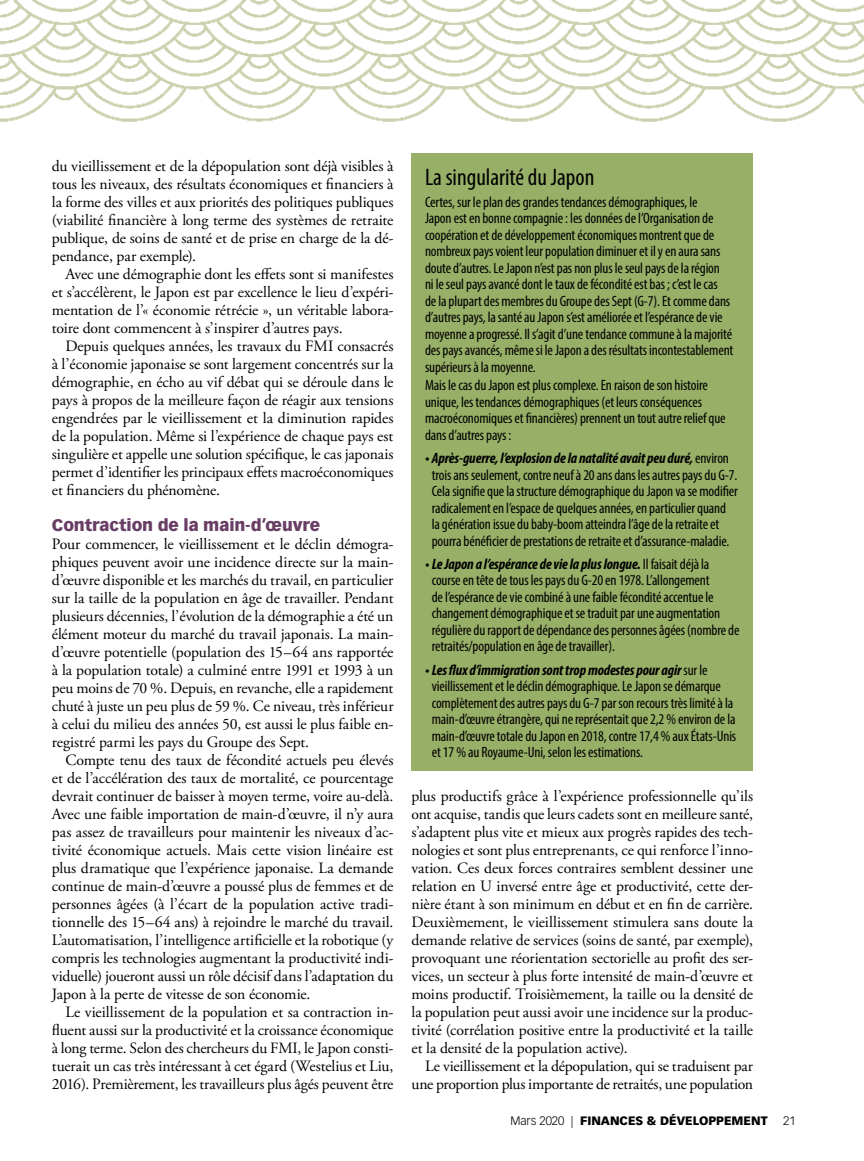
<style>
.page{position:relative;width:864px;height:1161px;background:#fff}
.page>*{position:absolute;margin:0;border:0;box-sizing:border-box;transform-origin:0 0}
.t1{font:condensed 24px "Myriad Pro";color:#000}
.t2{font:900 16.5px "Vectora LT Std";letter-spacing:-.005em;color:#683e64}
.t3{font:15.75px/18px "Adobe Garamond Pro";letter-spacing:-.01em;color:#000;text-align:justify}
.t4{font:condensed 15px/16.5px "Myriad Pro";letter-spacing:-.01em;color:#000}
.t5{font:900 12px "Vectora LT Std";color:#000}
.t6{font:300 12px "Vectora LT Std";color:#000}
.s1{font-weight:700;font-style:italic}
.s2{font-weight:300}
</style>
<div class="page">
<img style="left:0;top:0;width:864px;height:122px">
<div style="left:412px;top:153px;width:341px;height:618px;background:#98af67"></div>
<p class="t3" style="left:52px;top:158px;width:343px">du vieillissement et de la dépopulation sont déjà visibles à tous les niveaux, des résultats économiques et financiers à la forme des villes et aux priorités des politiques publiques (viabilité financière à long terme des systèmes de retraite publique, de soins de santé et de prise en charge de la dé&shy;pendance, par exemple).</p>
<p class="t3" style="left:52px;top:266px;width:343px;text-indent:13px">Avec une démographie dont les effets sont si manifestes et s’accélèrent, le Japon est par excellence le lieu d’expéri&shy;mentation de l’« économie rétrécie », un véritable labora&shy;toire dont commencent à s’inspirer d’autres pays.</p>
<p class="t3" style="left:52px;top:338px;width:343px;text-indent:13px">Depuis quelques années, les travaux du FMI consacrés à l’économie japonaise se sont largement concentrés sur la démographie, en écho au vif débat qui se déroule dans le pays à propos de la meilleure façon de réagir aux tensions engendrées par le vieillissement et la diminution rapides de la population. Même si l’expérience de chaque pays est singulière et appelle une solution spécifique, le cas japonais permet d’identifier les principaux effets macroéconomiques et financiers du phénomène.</p>
<p class="t2" style="left:52px;top:515px;width:270px">Contraction de la main-d’œuvre</p>
<p class="t3" style="left:52px;top:536px;width:343px">Pour commencer, le vieillissement et le déclin démogra&shy;phiques peuvent avoir une incidence directe sur la main&shy;d’œuvre disponible et les marchés du travail, en particulier sur la taille de la population en âge de travailler. Pendant plusieurs décennies, l’évolution de la démographie a été un élément moteur du marché du travail japonais. La main&shy;d’œuvre potentielle (population des 15–64 ans rapportée à la population totale) a culminé entre 1991 et 1993 à un peu moins de 70 %. Depuis, en revanche, elle a rapidement chuté à juste un peu plus de 59 %. Ce niveau, très inférieur à celui du milieu des années 50, est aussi le plus faible en&shy;registré parmi les pays du Groupe des Sept.</p>
<p class="t3" style="left:52px;top:752px;width:343px;text-indent:13px">Compte tenu des taux de fécondité actuels peu élevés et de l’accélération des taux de mortalité, ce pourcentage devrait continuer de baisser à moyen terme, voire au-delà.<br>Avec une faible importation de main-d’œuvre, il n’y aura pas assez de travailleurs pour maintenir les niveaux d’ac&shy;tivité économique actuels. Mais cette vision linéaire est plus dramatique que l’expérience japonaise. La demande continue de main-d’œuvre a poussé plus de femmes et de personnes âgées (à l’écart de la population active tradi&shy;tionnelle des 15–64 ans) à rejoindre le marché du travail.<br>L’automatisation, l’intelligence artificielle et la robotique (y compris les technologies augmentant la productivité indi&shy;viduelle) joueront aussi un rôle décisif dans l’adaptation du Japon à la perte de vitesse de son économie.</p>
<p class="t3" style="left:52px;top:1004px;width:343px;text-indent:13px">Le vieillissement de la population et sa contraction in&shy;fluent aussi sur la productivité et la croissance économique à long terme. Selon des chercheurs du FMI, le Japon consti&shy;tuerait un cas très intéressant à cet égard (Westelius et Liu, 2016). Premièrement, les travailleurs plus âgés peuvent être</p>
<h1 class="t1" style="left:425px;top:162px;width:171px">La singularité du Japon</h1>
<p class="t4" style="left:425px;top:193px;width:310px">Certes, sur le plan des grandes tendances démographiques, le<br>Japon est en bonne compagnie : les données de l’Organisation de coopération et de développement économiques montrent que de nombreux pays voient leur population diminuer et il y en aura sans doute d’autres. Le Japon n’est pas non plus le seul pays de la région<br>ni le seul pays avancé dont le taux de fécondité est bas ; c’est le cas<br>de la plupart des membres du Groupe des Sept (G-7). Et comme dans d’autres pays, la santé au Japon s’est améliorée et l’espérance de vie moyenne a progressé. Il s’agit d’une tendance commune à la majorité des pays avancés, même si le Japon a des résultats incontestablement supérieurs à la moyenne.</p>
<p class="t4" style="left:425px;top:377px;width:302px">Mais le cas du Japon est plus complexe. En raison de son histoire unique, les tendances démographiques (et leurs conséquences macroéconomiques et financières) prennent un tout autre relief que dans d’autres pays :</p>
<p class="t4" style="left:432px;top:450px;width:308px;text-indent:-7px"><span class="s1">• Après-guerre, l’explosion de la natalité avait peu duré,</span> environ trois ans seulement, contre neuf à 20 ans dans les autres pays du G-7.<br>Cela signifie que la structure démographique du Japon va se modifier radicalement en l’espace de quelques années, en particulier quand la génération issue du baby-boom atteindra l’âge de la retraite et pourra bénéficier de prestations de retraite et d’assurance-maladie.</p>
<p class="t4" style="left:432px;top:555px;width:309px;text-indent:-7px"><span class="s1">• Le Japon a l’espérance de vie la plus longue.</span> Il faisait déjà la course en tête de tous les pays du G-20 en 1978. L’allongement<br>de l’espérance de vie combiné à une faible fécondité accentue le changement démographique et se traduit par une augmentation régulière du rapport de dépendance des personnes âgées (nombre de retraités/population en âge de travailler).</p>
<p class="t4" style="left:432px;top:661px;width:306px;text-indent:-7px"><span class="s1">• Les flux d’immigration sont trop modestes pour agir</span> sur le vieillissement et le déclin démographique. Le Japon se démarque complètement des autres pays du G-7 par son recours très limité à la main-d’œuvre étrangère, qui ne représentait que 2,2 % environ de la main-d’œuvre totale du Japon en 2018, contre 17,4 % aux États-Unis et 17 % au Royaume-Uni, selon les estimations.</p>
<p class="t3" style="left:412px;top:788px;width:343px">plus productifs grâce à l’expérience professionnelle qu’ils ont acquise, tandis que leurs cadets sont en meilleure santé, s’adaptent plus vite et mieux aux progrès rapides des tech&shy;nologies et sont plus entreprenants, ce qui renforce l’inno&shy;vation. Ces deux forces contraires semblent dessiner une relation en U inversé entre âge et productivité, cette der&shy;nière étant à son minimum en début et en fin de carrière.<br>Deuxièmement, le vieillissement stimulera sans doute la demande relative de services (soins de santé, par exemple), provoquant une réorientation sectorielle au profit des ser&shy;vices, un secteur à plus forte intensité de main-d’œuvre et moins productif. Troisièmement, la taille ou la densité de la population peut aussi avoir une incidence sur la produc&shy;tivité (corrélation positive entre la productivité et la taille et la densité de la population active).</p>
<p class="t3" style="left:412px;top:1058px;width:343px;text-align:right">Le vieillissement et la dépopulation, qui se traduisent par une proportion plus importante de retraités, une population</p>
<p class="t5" style="left:510px;top:1113px;width:259px"><span class="s2">Mars 2020 |</span> FINANCES &amp; DÉVELOPPEMENT</p>
<p class="t6" style="left:783px;top:1114px;width:14px">21</p>
</div>
